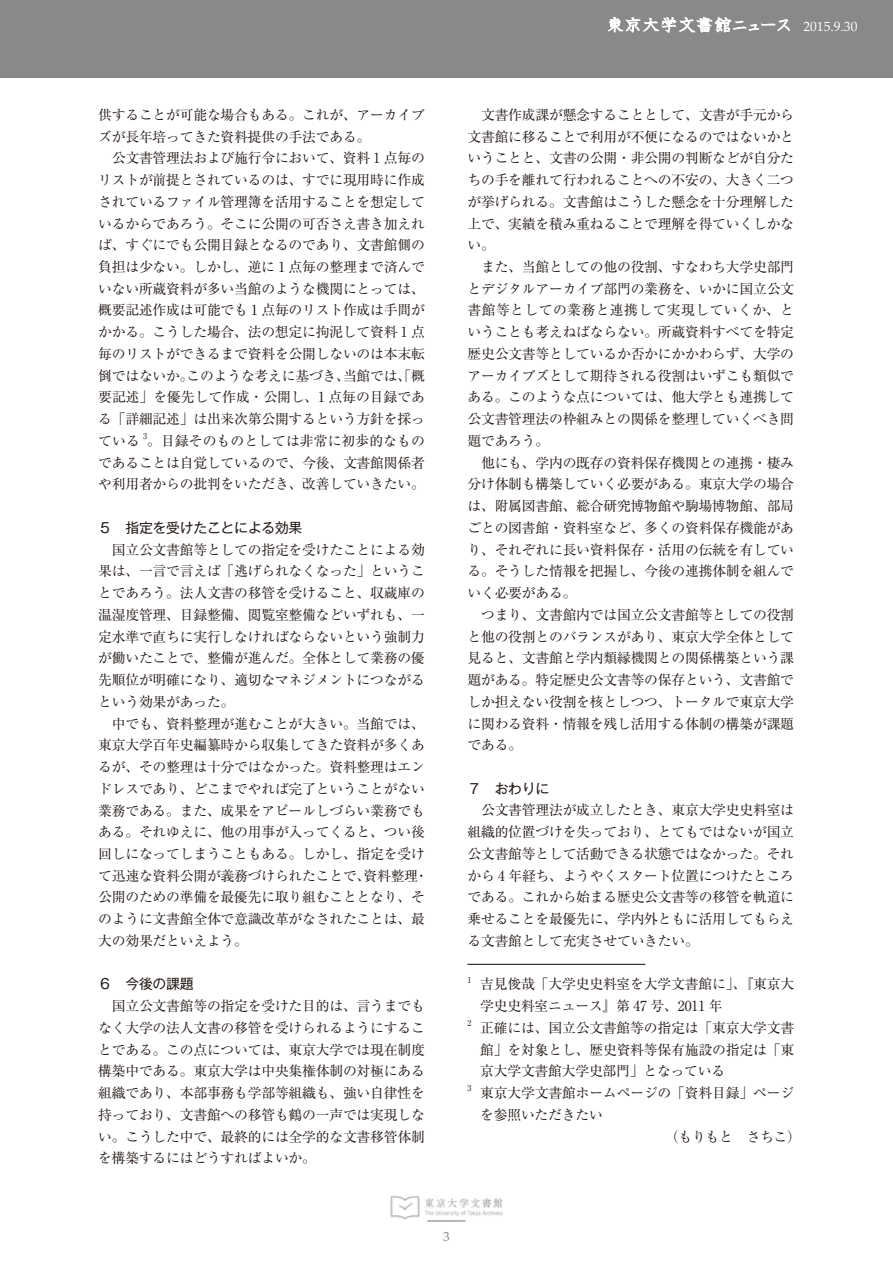
<style>
.page{position:relative;width:893px;height:1263px;background:#fff}
.page>*{position:absolute;margin:0;border:0;box-sizing:border-box;transform-origin:0 0}
.t1{font:18px "HGP Kyokashotai";color:#fff}
.t2{font:13.8px/21.8px "Ryumin Pro";letter-spacing:-.015em;color:#231916;text-align:justify}
.t3{font:13.8px "Gothic MB101 Pro";letter-spacing:-.015em;color:#231916}
.t4{font:13.35px "Palatino Linotype";color:#898989}
.t5{font:8.1px "Ryumin Pro";color:#231916}
.s1{font-family:"Palatino Linotype";font-size:13.5px}
</style>
<div class="page">
<img style="left:390px;top:1195px;width:113px;height:25px">
<hr style="left:427px;top:1220px;width:39px;height:2px;background:#a0a0a1">
<div style="left:0;top:0;width:893px;height:78px;background:#898989"></div>
<svg style="left:608px;top:17px;width:182px;height:15px"></svg>
<hr style="left:467px;top:964px;width:178px;height:1px;background:#231916">
<h1 class="t1" style="left:606px;top:16px;width:253px">東京大学文書館ニュース <span class="s1">2015.9.30</span></h1>
<p class="t2" style="left:98px;top:103px;width:328px">供することが可能な場合もある。これが、アーカイブズが長年培ってきた資料提供の手法である。</p>
<p class="t2" style="left:98px;top:146px;width:328px;text-indent:14px">公文書管理法および施行令において、資料 1 点毎のリストが前提とされているのは、すでに現用時に作成されているファイル管理簿を活用することを想定しているからであろう。そこに公開の可否さえ書き加えれば、すぐにでも公開目録となるのであり、文書館側の負担は少ない。しかし、逆に 1 点毎の整理まで済んでいない所蔵資料が多い当館のような機関にとっては、概要記述作成は可能でも 1 点毎のリスト作成は手間がかかる。こうした場合、法の想定に拘泥して資料 1 点毎のリストができるまで資料を公開しないのは本末転倒ではないか。このような考えに基づき、当館では、「概要記述」を優先して作成・公開し、1 点毎の目録である「詳細記述」は出来次第公開するという方針を採っている</p>
<p class="t5" style="left:143px;top:430px;width:6px">3</p>
<p class="t2" style="left:98px;top:429px;width:328px;text-indent:49px">。目録そのものとしては非常に初歩的なものであることは自覚しているので、今後、文書館関係者や利用者からの批判をいただき、改善していきたい。</p>
<p class="t3" style="left:98px;top:516px;width:206px">５　指定を受けたことによる効果</p>
<p class="t2" style="left:98px;top:538px;width:328px;text-indent:14px">国立公文書館等としての指定を受けたことによる効果は、一言で言えば「逃げられなくなった」ということであろう。法人文書の移管を受けること、収蔵庫の温湿度管理、目録整備、閲覧室整備などいずれも、一定水準で直ちに実行しなければならないという強制力が働いたことで、整備が進んだ。全体として業務の優先順位が明確になり、適切なマネジメントにつながるという効果があった。</p>
<p class="t2" style="left:98px;top:711px;width:332px;text-align:left;text-indent:14px">中でも、資料整理が進むことが大きい。当館では、東京大学百年史編纂時から収集してきた資料が多くあるが、その整理は十分ではなかった。資料整理はエンドレスであり、どこまでやれば完了ということがない業務である。また、成果をアピールしづらい業務でもある。それゆえに、他の用事が入ってくると、つい後回しになってしまうこともある。しかし、指定を受けて迅速な資料公開が義務づけられたことで、資料整理・公開のための準備を最優先に取り組むこととなり、そのように文書館全体で意識改革がなされたことは、最大の効果だといえよう。</p>
<p class="t3" style="left:98px;top:973px;width:97px">６　今後の課題</p>
<p class="t2" style="left:98px;top:994px;width:328px;text-indent:14px">国立公文書館等の指定を受けた目的は、言うまでもなく大学の法人文書の移管を受けられるようにすることである。この点については、東京大学では現在制度構築中である。東京大学は中央集権体制の対極にある組織であり、本部事務も学部等組織も、強い自律性を持っており、文書館への移管も鶴の一声では実現しない。こうした中で、最終的には全学的な文書移管体制を構築するにはどうすればよいか。</p>
<p class="t2" style="left:467px;top:103px;width:328px;text-indent:14px">文書作成課が懸念することとして、文書が手元から文書館に移ることで利用が不便になるのではないかということと、文書の公開・非公開の判断などが自分たちの手を離れて行われることへの不安の、大きく二つが挙げられる。文書館はこうした懸念を十分理解した上で、実績を積み重ねることで理解を得ていくしかない。</p>
<p class="t2" style="left:467px;top:255px;width:328px;text-indent:14px">また、当館としての他の役割、すなわち大学史部門とデジタルアーカイブ部門の業務を、いかに国立公文書館等としての業務と連携して実現していくか、ということも考えねばならない。所蔵資料すべてを特定歴史公文書等としているか否かにかかわらず、大学のアーカイブズとして期待される役割はいずこも類似である。このような点については、他大学とも連携して公文書管理法の枠組みとの関係を整理していくべき問題であろう。</p>
<p class="t2" style="left:467px;top:451px;width:328px;text-indent:14px">他にも、学内の既存の資料保存機関との連携・棲み分け体制も構築していく必要がある。東京大学の場合は、附属図書館、総合研究博物館や駒場博物館、部局ごとの図書館・資料室など、多くの資料保存機能があり、それぞれに長い資料保存・活用の伝統を有している。そうした情報を把握し、今後の連携体制を組んでいく必要がある。</p>
<p class="t2" style="left:467px;top:603px;width:328px;text-indent:14px">つまり、文書館内では国立公文書館等としての役割と他の役割とのバランスがあり、東京大学全体として見ると、文書館と学内類縁機関との関係構築という課題がある。特定歴史公文書等の保存という、文書館でしか担えない役割を核としつつ、トータルで東京大学に関わる資料・情報を残し活用する体制の構築が課題である。</p>
<p class="t3" style="left:467px;top:777px;width:83px">７　おわりに</p>
<p class="t2" style="left:467px;top:798px;width:328px;text-indent:14px">公文書管理法が成立したとき、東京大学史史料室は組織的位置づけを失っており、とてもではないが国立公文書館等として活動できる状態ではなかった。それから 4 年経ち、ようやくスタート位置につけたところである。これから始まる歴史公文書等の移管を軌道に乗せることを最優先に、学内外ともに活用してもらえる文書館として充実させていきたい。</p>
<p class="t5" style="left:467px;top:973px;width:6px">1</p>
<p class="t2" style="left:480px;top:972px;width:316px">吉見俊哉「大学史史料室を大学文書館に」、『東京大学史史料室ニュース』第 47 号、2011 年</p>
<p class="t5" style="left:467px;top:1017px;width:6px">2</p>
<p class="t2" style="left:480px;top:1016px;width:316px">正確には、国立公文書館等の指定は「東京大学文書館」を対象とし、歴史資料等保有施設の指定は「東京大学文書館大学史部門」となっている</p>
<p class="t5" style="left:467px;top:1082px;width:6px">3</p>
<p class="t2" style="left:480px;top:1081px;width:316px">東京大学文書館ホームページの「資料目録」ページ</p>
<p class="t2" style="left:480px;top:1103px;width:124px">を参照いただきたい</p>
<p class="t2" style="left:665px;top:1125px;width:138px">（もりもと　さちこ）</p>
<p class="t4" style="left:443px;top:1227px;width:8px">3</p>
</div>
